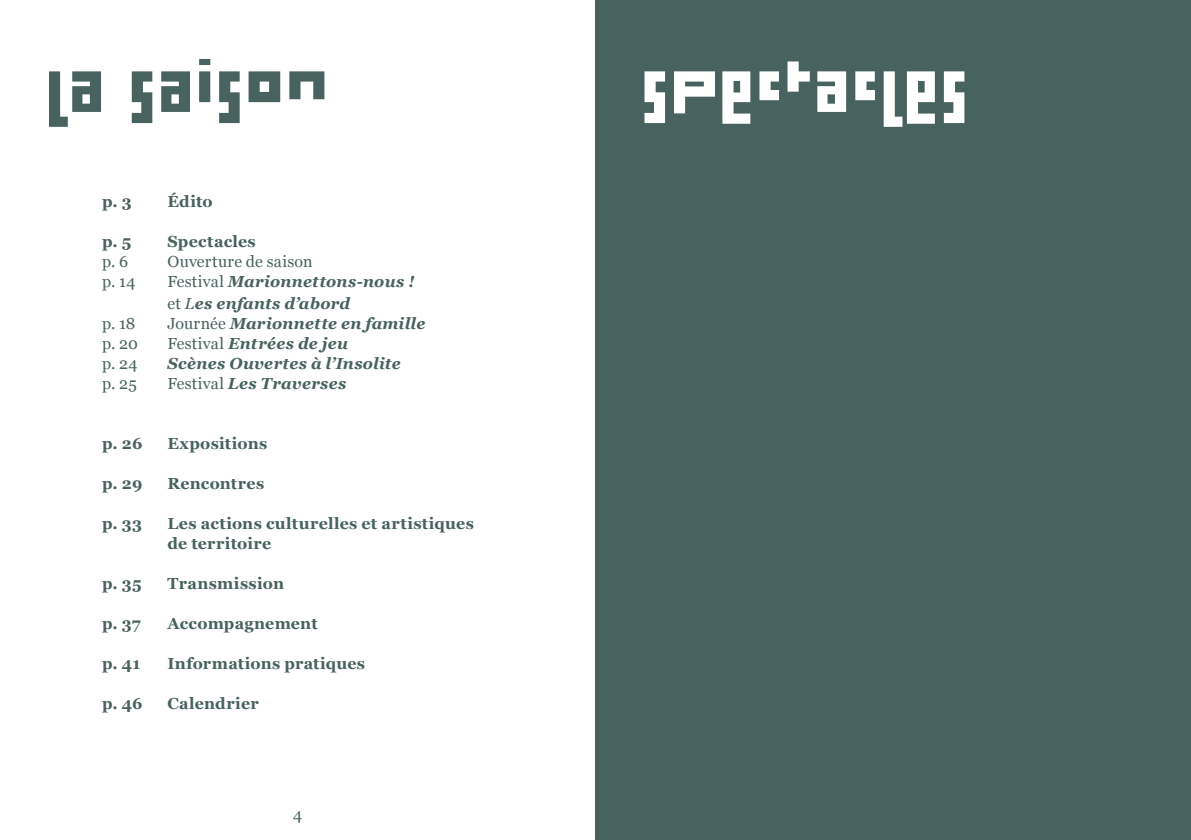
<style>
.page{position:relative;width:1191px;height:840px;background:#fff}
.page>*{position:absolute;margin:0;border:0;box-sizing:border-box;transform-origin:0 0}
.t1{font:96px "Minimum Noir Plafond";letter-spacing:-.015em;color:#fff}
.t2{font:96px "Minimum Noir Plafond";letter-spacing:-.015em;color:#48625f}
.t3{font:700 16px/20px "Georgia";letter-spacing:.015em;color:#48625f}
.t4{font:italic 700 16px/22px "Georgia";letter-spacing:.015em;color:#48625f}
.t5{font:16px "Georgia";letter-spacing:.015em;color:#48625f}
.s1{font-weight:400;font-style:normal}
.s2{font-weight:400}
</style>
<div class="page">
<div style="left:595px;top:0;width:596px;height:839px;background:#48625f"></div>
<h1 class="t2" style="left:45px;top:49px;width:287px">la saison</h1>
<h1 class="t1" style="left:641px;top:49px;width:331px">spectacles</h1>
<p class="t3" style="left:102px;top:190px;width:31px">p. 3</p>
<p class="t3" style="left:167px;top:190px;width:47px">Édito</p>
<p class="t3" style="left:102px;top:230px;width:31px">p. 5</p>
<p class="t3" style="left:167px;top:230px;width:90px">Spectacles</p>
<p class="t5" style="left:102px;top:249px;width:28px">p. 6</p>
<p class="t5" style="left:167px;top:249px;width:147px">Ouverture de saison</p>
<p class="t5" style="left:102px;top:269px;width:35px">p. 14</p>
<p class="t4" style="left:167px;top:269px;width:249px"><span class="s1">Festival</span> Marionnettons-nous ! <span class="s1">et</span> <span class="s2">L</span>es enfants d’abord</p>
<p class="t5" style="left:102px;top:311px;width:35px">p. 18</p>
<p class="t4" style="left:167px;top:311px;width:259px"><span class="s1">Journée</span> Marionnette en famille</p>
<p class="t5" style="left:102px;top:331px;width:37px">p. 20</p>
<p class="t4" style="left:167px;top:331px;width:182px"><span class="s1">Festival</span> Entrées de jeu</p>
<p class="t5" style="left:102px;top:351px;width:37px">p. 24</p>
<p class="t4" style="left:167px;top:351px;width:235px">Scènes Ouvertes à l’Insolite</p>
<p class="t5" style="left:102px;top:371px;width:36px">p. 25</p>
<p class="t4" style="left:167px;top:371px;width:180px"><span class="s1">Festival</span> Les Traverses</p>
<p class="t3" style="left:102px;top:432px;width:42px">p. 26</p>
<p class="t3" style="left:167px;top:432px;width:101px">Expositions</p>
<p class="t3" style="left:102px;top:472px;width:42px">p. 29</p>
<p class="t3" style="left:167px;top:472px;width:98px">Rencontres</p>
<p class="t3" style="left:102px;top:512px;width:41px">p. 33</p>
<p class="t3" style="left:167px;top:512px;width:308px">Les actions culturelles et artistiques de territoire</p>
<p class="t3" style="left:102px;top:572px;width:41px">p. 35</p>
<p class="t3" style="left:167px;top:572px;width:118px">Transmission</p>
<p class="t3" style="left:102px;top:612px;width:40px">p. 37</p>
<p class="t3" style="left:167px;top:612px;width:152px">Accompagnement</p>
<p class="t3" style="left:102px;top:652px;width:40px">p. 41</p>
<p class="t3" style="left:167px;top:652px;width:199px">Informations pratiques</p>
<p class="t3" style="left:102px;top:692px;width:42px">p. 46</p>
<p class="t3" style="left:167px;top:692px;width:93px">Calendrier</p>
<p class="t5" style="left:293px;top:802px;width:11px">4</p>
</div>
